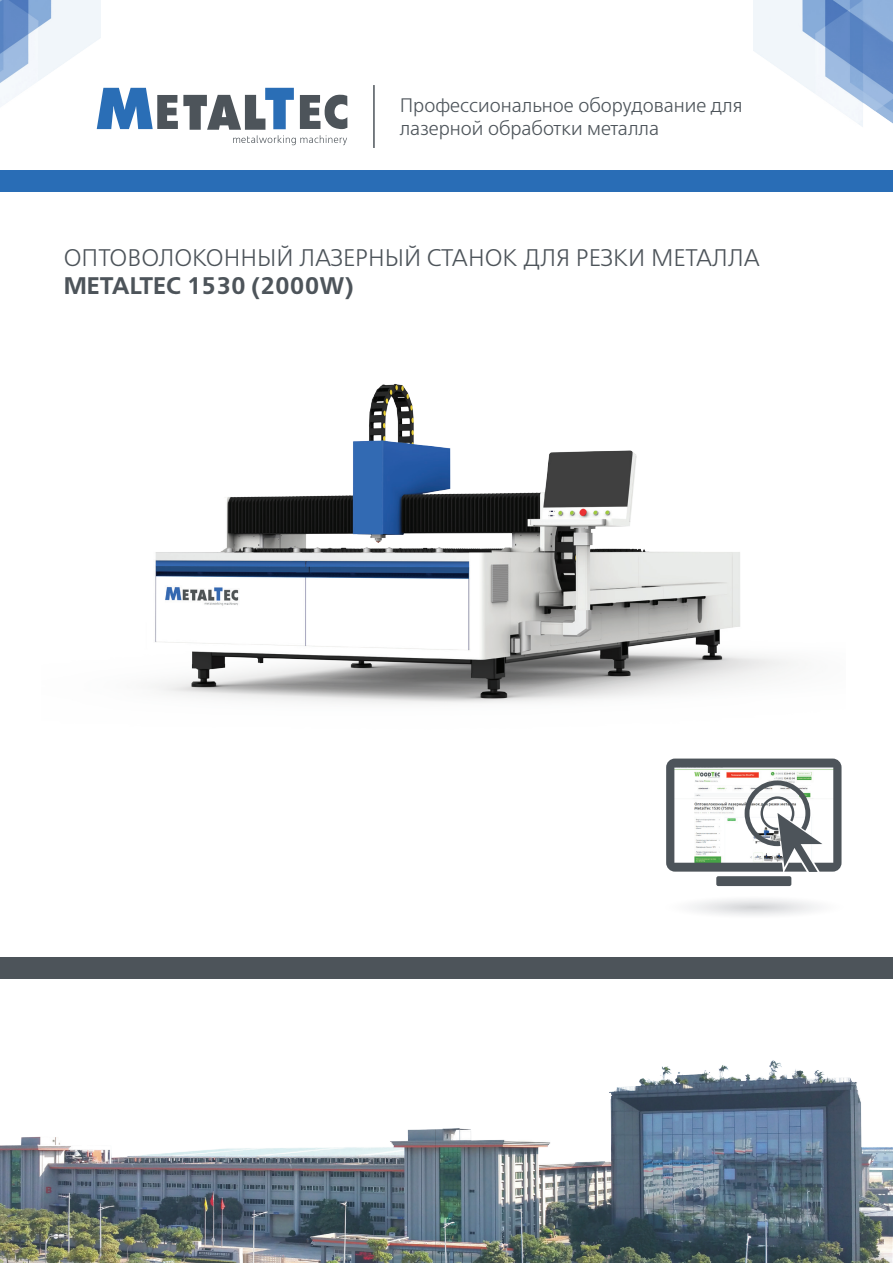
<style>
.page{position:relative;width:893px;height:1263px;background:#fff}
.page>*{position:absolute;margin:0;border:0;box-sizing:border-box;transform-origin:0 0}
.t1{font:24px "Free Set Light C";color:#4d545a}
.t2{font:24px "Free Set Demi C";color:#4d545a}
.t3{font:19.5px "Free Set Light C";color:#4d545a}
</style>
<div class="page">
<div style="left:0;top:170px;width:893px;height:21px;background:#296db6"></div>
<div style="left:0;top:958px;width:893px;height:21px;background:#4d545a"></div>
<hr style="left:373px;top:85px;width:2px;height:63px;background:#4d545a">
<img style="left:0;top:1060px;width:893px;height:203px">
<img style="left:153px;top:384px;width:638px;height:320px">
<svg style="left:691px;top:899px;width:127px;height:17px"></svg>
<div style="left:716px;top:876px;width:75px;height:10px;background:#4d545a;border-radius:2px"></div>
<svg style="left:666px;top:758px;width:175px;height:114px"></svg>
<svg style="left:100px;top:88px;width:247px;height:57px"></svg>
<img style="left:754px;top:0;width:139px;height:127px">
<img style="left:0;top:0;width:100px;height:130px">
<p class="t3" style="left:400px;top:95px;width:344px">Профессиональное оборудование для</p>
<p class="t3" style="left:400px;top:118px;width:261px">лазерной обработки металла</p>
<p class="t1" style="left:64px;top:245px;width:698px">ОПТОВОЛОКОННЫЙ ЛАЗЕРНЫЙ СТАНОК ДЛЯ РЕЗКИ МЕТАЛЛА</p>
<p class="t2" style="left:64px;top:272px;width:291px">METALTEC 1530 (2000W)</p>
</div>
